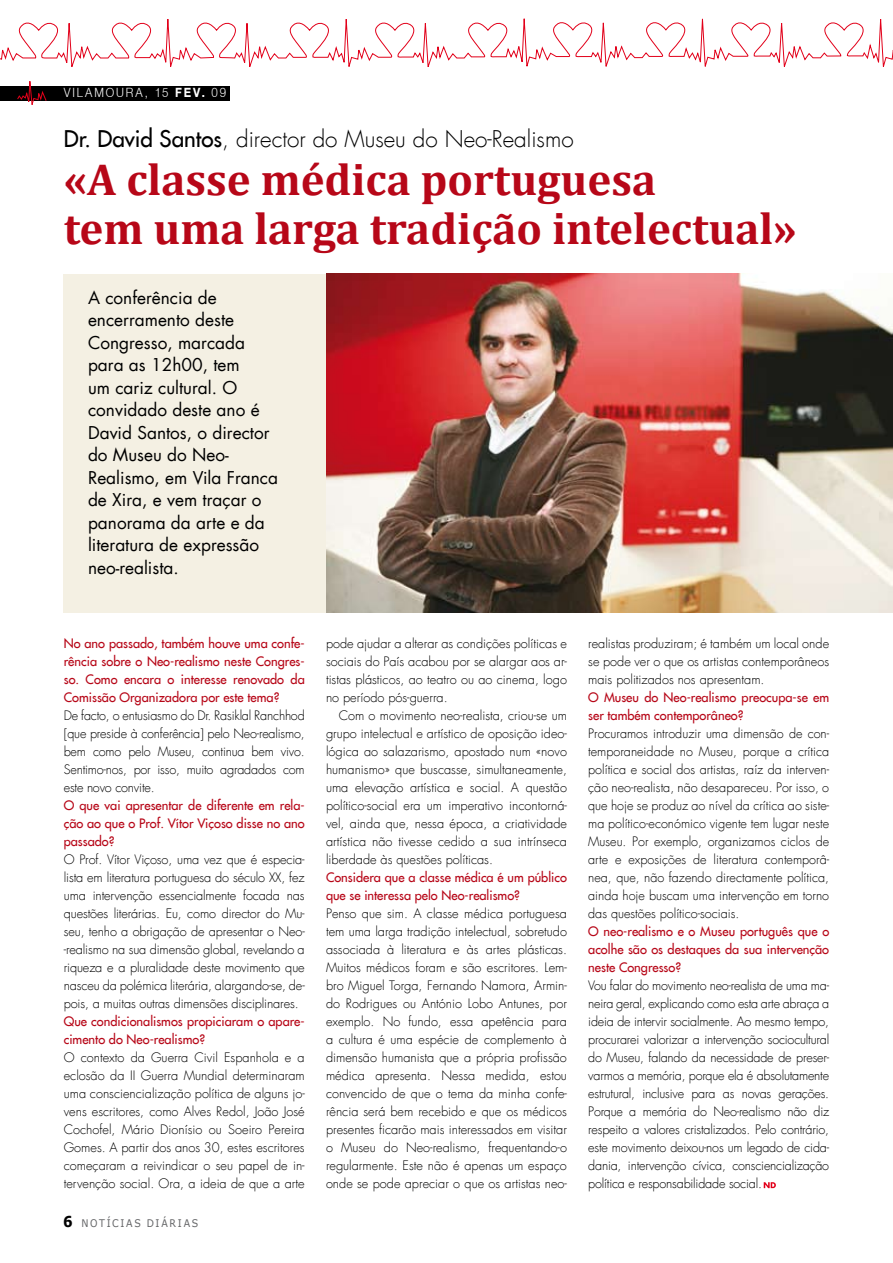
<style>
.page{position:relative;width:893px;height:1263px;background:#fff}
.page>*{position:absolute;margin:0;border:0;box-sizing:border-box;transform-origin:0 0}
.t1{font:700 45px/49.5px "Cambria";color:#b70718}
.t2{font:300 22.5px "Futura LT";color:#000}
.t3{font:17.25px/22.5px "Futura LT";color:#000}
.t4{font:300 12.75px/18px "Futura LT";color:#000;text-align:justify}
.t5{font:12.75px/18px "Futura LT";color:#b70718;text-align:justify}
.t6{font:300 12.75px "Helvetica Neue";letter-spacing:.165em;color:#fff;scale:.9 1}
.t7{font:10.5px "Verdana";letter-spacing:.185em;color:#646567;scale:.9 1}
.s1{font-weight:700}
.s2{font-weight:400}
.s3{font-weight:700;font-size:15px;color:#000}
</style>
<div class="page">
<div style="left:0;top:86px;width:230px;height:14px;background:#000"></div>
<div style="left:64px;top:274px;width:829px;height:338px;background:#f4f0e3"></div>
<img style="left:326px;top:274px;width:567px;height:338px">
<svg style="left:17px;top:81px;width:30px;height:24px"></svg>
<svg style="left:0;top:18px;width:892px;height:49px"></svg>
<svg style="left:764px;top:1182px;width:12px;height:6px"></svg>
<p class="t6" style="left:64px;top:85px;width:182px">VILAMOURA, 15 <span class="s1">Fev.</span> 09</p>
<h2 class="t2" style="left:64px;top:125px;width:511px"><span class="s2">Dr. David Santos</span>, director do Museu do Neo-Realismo</h2>
<h1 class="t1" style="left:64px;top:154px;width:734px">«A classe médica portuguesa<br>tem uma larga tradição intelectual»</h1>
<p class="t3" style="left:88px;top:286px;width:192px">A conferência de encerramento deste<br>Congresso, marcada para as 12h00, tem<br>um cariz cultural. O convidado deste ano é<br>David Santos, o director do Museu do Neo-<br>Realismo, em Vila Franca de Xira, e vem traçar o panorama da arte e da literatura de expressão neo-realista.</p>
<p class="t5" style="left:64px;top:634px;width:242px">No ano passado, também houve uma confe&shy;rência sobre o Neo-realismo neste Congres&shy;so. Como encara o interesse renovado da Comissão Organizadora por este tema?</p>
<p class="t4" style="left:64px;top:707px;width:242px">De facto, o entusiasmo do Dr. Rasiklal Ranchhod [que preside à conferência] pelo Neo-realismo, bem como pelo Museu, continua bem vivo.<br>Sentimo-nos, por isso, muito agradados com este novo convite.</p>
<p class="t5" style="left:64px;top:796px;width:242px">O que vai apresentar de diferente em rela&shy;ção ao que o Prof. Vítor Viçoso disse no ano passado?</p>
<p class="t4" style="left:64px;top:851px;width:242px">O Prof. Vítor Viçoso, uma vez que é especia&shy;lista em literatura portuguesa do século XX, fez uma intervenção essencialmente focada nas questões literárias. Eu, como director do Mu&shy;seu, tenho a obrigação de apresentar o Neo--realismo na sua dimensão global, revelando a riqueza e a pluralidade deste movimento que nasceu da polémica literária, alargando-se, de&shy;pois, a muitas outras dimensões disciplinares.</p>
<p class="t5" style="left:64px;top:1012px;width:242px">Que condicionalismos propiciaram o apare&shy;cimento do Neo-realismo?</p>
<p class="t4" style="left:64px;top:1049px;width:242px">O contexto da Guerra Civil Espanhola e a eclosão da II Guerra Mundial determinaram uma consciencialização política de alguns jo&shy;vens escritores, como Alves Redol, João José Cochofel, Mário Dionísio ou Soeiro Pereira Gomes. A partir dos anos 30, estes escritores começaram a reivindicar o seu papel de in&shy;tervenção social. Ora, a ideia de que a arte</p>
<p class="t7" style="left:63px;top:1216px;width:152px"><span class="s3">6</span> NOTÍCIAS DIÁRIAS</p>
<p class="t4" style="left:326px;top:635px;width:242px">pode ajudar a alterar as condições políticas e sociais do País acabou por se alargar aos ar&shy;tistas plásticos, ao teatro ou ao cinema, logo no período pós-guerra.</p>
<p class="t4" style="left:326px;top:707px;width:242px;text-indent:13px">Com o movimento neo-realista, criou-se um grupo intelectual e artístico de oposição ideo&shy;lógica ao salazarismo, apostado num «novo humanismo» que buscasse, simultaneamente, uma elevação artística e social. A questão político-social era um imperativo incontorná&shy;vel, ainda que, nessa época, a criatividade artística não tivesse cedido a sua intrínseca liberdade às questões políticas.</p>
<p class="t5" style="left:326px;top:868px;width:242px">Considera que a classe médica é um público que se interessa pelo Neo-realismo?</p>
<p class="t4" style="left:326px;top:905px;width:242px">Penso que sim. A classe médica portuguesa tem uma larga tradição intelectual, sobretudo associada à literatura e às artes plásticas.<br>Muitos médicos foram e são escritores. Lem&shy;bro Miguel Torga, Fernando Namora, Armin&shy;do Rodrigues ou António Lobo Antunes, por exemplo. No fundo, essa apetência para a cultura é uma espécie de complemento à dimensão humanista que a própria profissão médica apresenta. Nessa medida, estou convencido de que o tema da minha confe&shy;rência será bem recebido e que os médicos presentes ficarão mais interessados em visitar o Museu do Neo-realismo, frequentando-o regularmente. Este não é apenas um espaço onde se pode apreciar o que os artistas neo-</p>
<p class="t4" style="left:588px;top:635px;width:242px">realistas produziram; é também um local onde se pode ver o que os artistas contemporâneos mais politizados nos apresentam.</p>
<p class="t5" style="left:588px;top:688px;width:242px">O Museu do Neo-realismo preocupa-se em ser também contemporâneo?</p>
<p class="t4" style="left:588px;top:725px;width:242px">Procuramos introduzir uma dimensão de con&shy;temporaneidade no Museu, porque a crítica política e social dos artistas, raíz da interven&shy;ção neo-realista, não desapareceu. Por isso, o que hoje se produz ao nível da crítica ao siste&shy;ma político-económico vigente tem lugar neste Museu. Por exemplo, organizamos ciclos de arte e exposições de literatura contemporâ&shy;nea, que, não fazendo directamente política, ainda hoje buscam uma intervenção em torno das questões político-sociais.</p>
<p class="t5" style="left:588px;top:922px;width:242px">O neo-realismo e o Museu português que o acolhe são os destaques da sua intervenção neste Congresso?</p>
<p class="t4" style="left:588px;top:977px;width:242px">Vou falar do movimento neo-realista de uma ma&shy;neira geral, explicando como esta arte abraça a ideia de intervir socialmente. Ao mesmo tempo, procurarei valorizar a intervenção sociocultural do Museu, falando da necessidade de preser&shy;varmos a memória, porque ela é absolutamente estrutural, inclusive para as novas gerações.<br>Porque a memória do Neo-realismo não diz respeito a valores cristalizados. Pelo contrário, este movimento deixou-nos um legado de cida&shy;dania, intervenção cívica, consciencialização política e responsabilidade social.</p>
</div>
